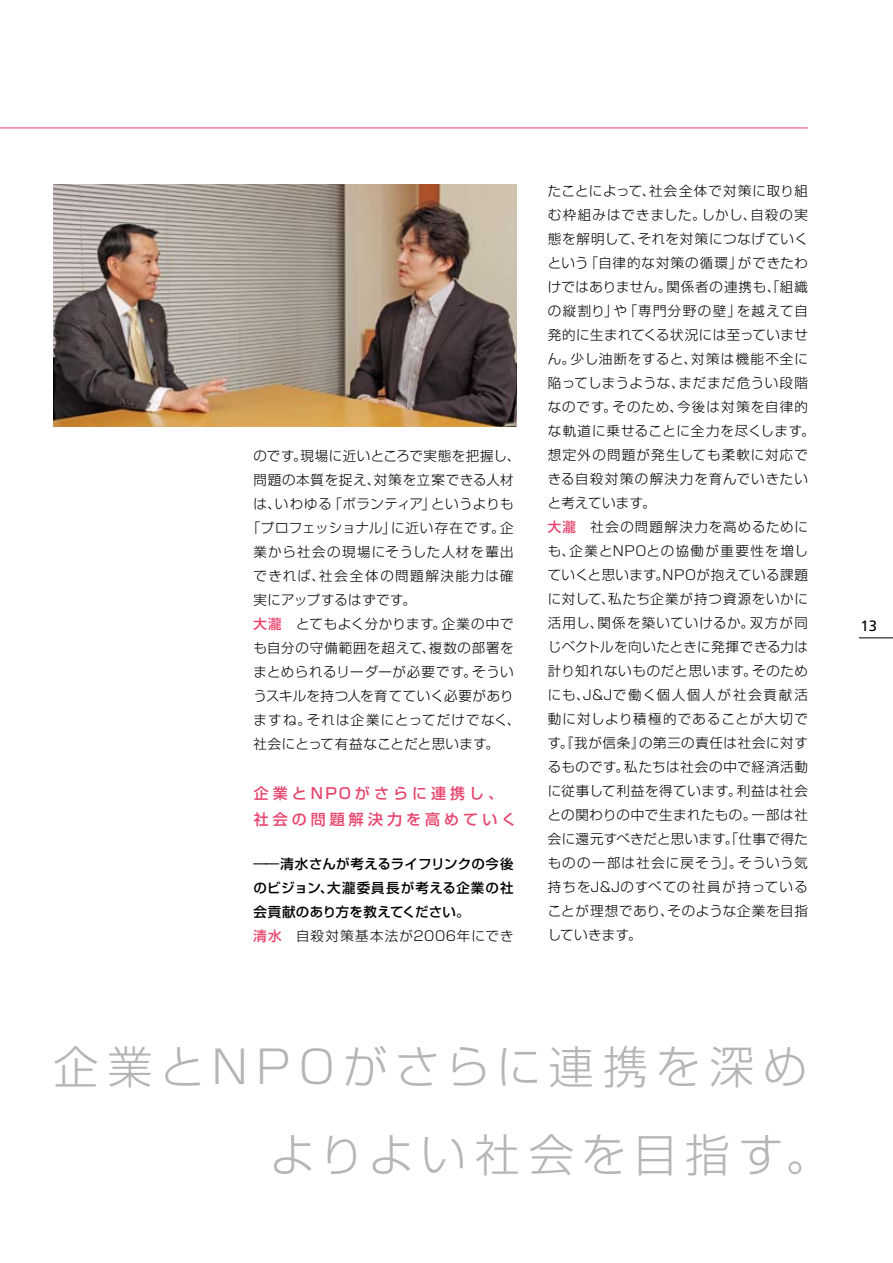
<style>
.page{position:relative;width:893px;height:1263px;background:#fff}
.page>*{position:absolute;margin:0;border:0;box-sizing:border-box;transform-origin:0 0}
.t1{font:300 45px/88.5px "Shin Go Pro";letter-spacing:.165em;color:#b5b5b6}
.t2{font:500 15px/25.5px "Shin Go Pro";letter-spacing:.27em;color:#e8456d}
.t3{font:15px "Frutiger";color:#000}
.t4{font:300 13.5px/24px "Shin Go Pro";letter-spacing:.055em;color:#000}
.t5{font:500 13.5px/24px "Shin Go Pro";letter-spacing:.025em;color:#000}
.t6{font:300 13.5px "Shin Go Pro";letter-spacing:.025em;color:#000}
.t7{font:300 13.5px "Shin Go Pro";letter-spacing:.03em;color:#000}
.t8{font:300 13.5px "Shin Go Pro";letter-spacing:.09em;color:#000}
.t9{font:300 13.5px "Shin Go Pro";letter-spacing:.035em;color:#000}
.t10{font:300 13.5px "Shin Go Pro";letter-spacing:.11em;color:#000}
.s1{font-weight:500;color:#e8456d}
.s2{color:#e8456d}
.s3{font-weight:300}
</style>
<div class="page">
<hr style="left:0;top:128px;width:808px;height:1px;background:#e8456d">
<img style="left:53px;top:184px;width:464px;height:243px">
<hr style="left:859px;top:637px;width:34px;height:1px;background:#000">
<p class="t7" style="left:253px;top:445px;width:268px">のです。現場に近いところで実態を把握し、</p>
<p class="t4" style="left:253px;top:466px;width:262px">問題の本質を捉え、対策を立案できる人材</p>
<p class="t9" style="left:253px;top:493px;width:262px">は、いわゆる「ボランティア」というよりも</p>
<p class="t4" style="left:247px;top:514px;width:268px">「プロフェッショナル」に近い存在です。企</p>
<p class="t8" style="left:253px;top:541px;width:262px">業から社会の現場にそうした人材を輩出</p>
<p class="t10" style="left:253px;top:565px;width:262px">できれば、社会全体の問題解決能力は確</p>
<p class="t6" style="left:253px;top:589px;width:164px">実にアップするはずです。</p>
<p class="t4" style="left:253px;top:610px;width:262px"><span class="s1">大瀧</span>　とてもよく分かります。企業の中で</p>
<p class="t4" style="left:253px;top:634px;width:262px">も自分の守備範囲を超えて、複数の部署を</p>
<p class="t6" style="left:253px;top:661px;width:262px">まとめられるリーダーが必要です。そうい</p>
<p class="t7" style="left:253px;top:685px;width:262px">うスキルを持つ人を育てていく必要があり</p>
<p class="t8" style="left:253px;top:709px;width:268px">ますね。それは企業にとってだけでなく、</p>
<p class="t6" style="left:253px;top:733px;width:247px">社会にとって有益なことだと思います。</p>
<p class="t2" style="left:254px;top:779px;width:264px">企業とNPOがさらに連携し、社会の問題解決力を高めていく</p>
<p class="t5" style="left:253px;top:850px;width:262px">――清水さんが考えるライフリンクの今後のビジョン、大瀧委員長が考える企業の社会貢献のあり方を教えてください。<br><span class="s2">清水</span><span class="s3">　自殺対策基本法が2006年にでき</span></p>
<p class="t4" style="left:548px;top:177px;width:268px">たことによって、社会全体で対策に取り組む枠組みはできました。しかし、自殺の実態を解明して、それを対策につなげていくという「自律的な対策の循環」ができたわけではありません。関係者の連携も、「組織の縦割り」や「専門分野の壁」を越えて自発的に生まれてくる状況には至っていません。少し油断をすると、対策は機能不全に陥ってしまうような、まだまだ危うい段階なのです。そのため、今後は対策を自律的な軌道に乗せることに全力を尽くします。想定外の問題が発生しても柔軟に対応できる自殺対策の解決力を育んでいきたいと考えています。<br><span class="s1">大瀧</span>　社会の問題解決力を高めるためにも、企業とNPOとの協働が重要性を増していくと思います。NPOが抱えている課題に対して、私たち企業が持つ資源をいかに活用し、関係を築いていけるか。双方が同じベクトルを向いたときに発揮できる力は計り知れないものだと思います。そのためにも、J&amp;Jで働く個人個人が社会貢献活動に対しより積極的であることが大切です。『我が信条』の第三の責任は社会に対するものです。私たちは社会の中で経済活動に従事して利益を得ています。利益は社会との関わりの中で生まれたもの。一部は社会に還元すべきだと思います。「仕事で得たものの一部は社会に戻そう」。そういう気持ちをJ&amp;Jのすべての社員が持っていることが理想であり、そのような企業を目指していきます。</p>
<p class="t1" style="left:270px;top:1017px;width:562px;text-indent:-217px">企業とNPOがさらに連携を深めよりよい社会を目指す。</p>
<p class="t3" style="left:860px;top:617px;width:18px">13</p>
</div>
